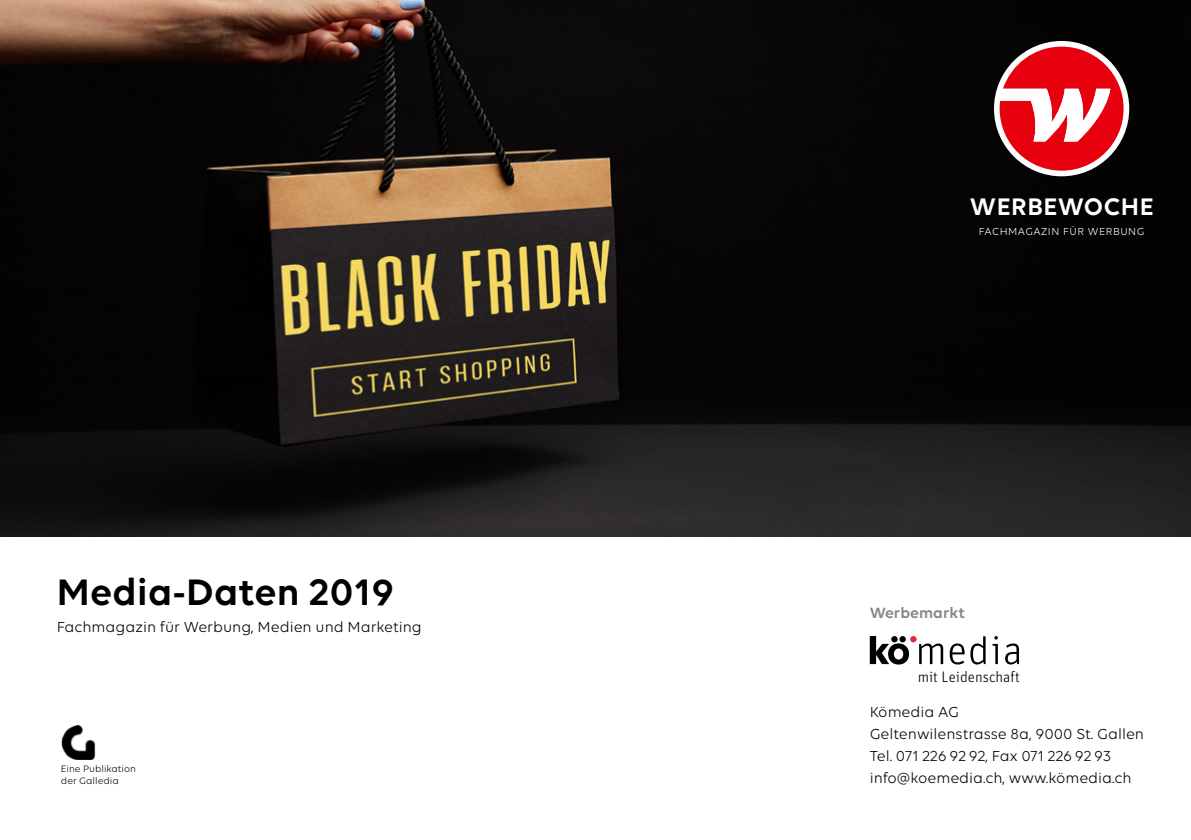
<style>
.page{position:relative;width:1191px;height:840px;background:#fff}
.page>*{position:absolute;margin:0;border:0;box-sizing:border-box;transform-origin:0 0}
.t1{font:600 39.6px "Volte";letter-spacing:.01em;color:#000}
.t2{font:600 25.8px "Volte";letter-spacing:.025em;color:#fff}
.t3{font:600 16px "Volte";color:#878988}
.t4{font:15.6px/22px "Volte";color:#000}
.t5{font:300 15.2px "Unit";color:#000}
.t6{font:11px "Volte";letter-spacing:.05em;color:#fff}
.t7{font:10px/12px "Volte";color:#000}
</style>
<div class="page">
<img style="left:0;top:0;width:1191px;height:535px">
<svg style="left:992px;top:636px;width:6px;height:27px"></svg>
<svg style="left:1005px;top:643px;width:14px;height:21px"></svg>
<svg style="left:970px;top:636px;width:15px;height:28px"></svg>
<svg style="left:949px;top:643px;width:15px;height:21px"></svg>
<svg style="left:919px;top:643px;width:24px;height:20px"></svg>
<svg style="left:910px;top:635px;width:6px;height:7px"></svg>
<svg style="left:869px;top:636px;width:40px;height:28px"></svg>
<img style="left:61px;top:725px;width:35px;height:33px">
<div style="left:994px;top:41px;width:135px;height:135px;background:#fff;border-radius:50%"></div>
<svg style="left:999px;top:47px;width:124px;height:123px"></svg>
<h1 class="t1" style="left:57px;top:568px;width:339px">Media-Daten 2019</h1>
<p class="t4" style="left:57px;top:615px;width:367px">Fachmagazin für Werbung, Medien und Marketing</p>
<p class="t7" style="left:61px;top:762px;width:76px">Eine Publikation der Galledia</p>
<h2 class="t2" style="left:969px;top:191px;width:185px">WERBEWOCHE</h2>
<p class="t6" style="left:979px;top:225px;width:167px">FACHMAGAZIN FÜR WERBUNG</p>
<p class="t3" style="left:869px;top:603px;width:97px">Werbemarkt</p>
<p class="t5" style="left:917px;top:667px;width:103px">mit Leidenschaft</p>
<p class="t4" style="left:869px;top:700px;width:276px">Kömedia AG<br>Geltenwilenstrasse 8a, 9000 St. Gallen<br>Tel. 071 226 92 92, Fax 071 226 92 93 info@koemedia.ch, www.kömedia.ch</p>
</div>
